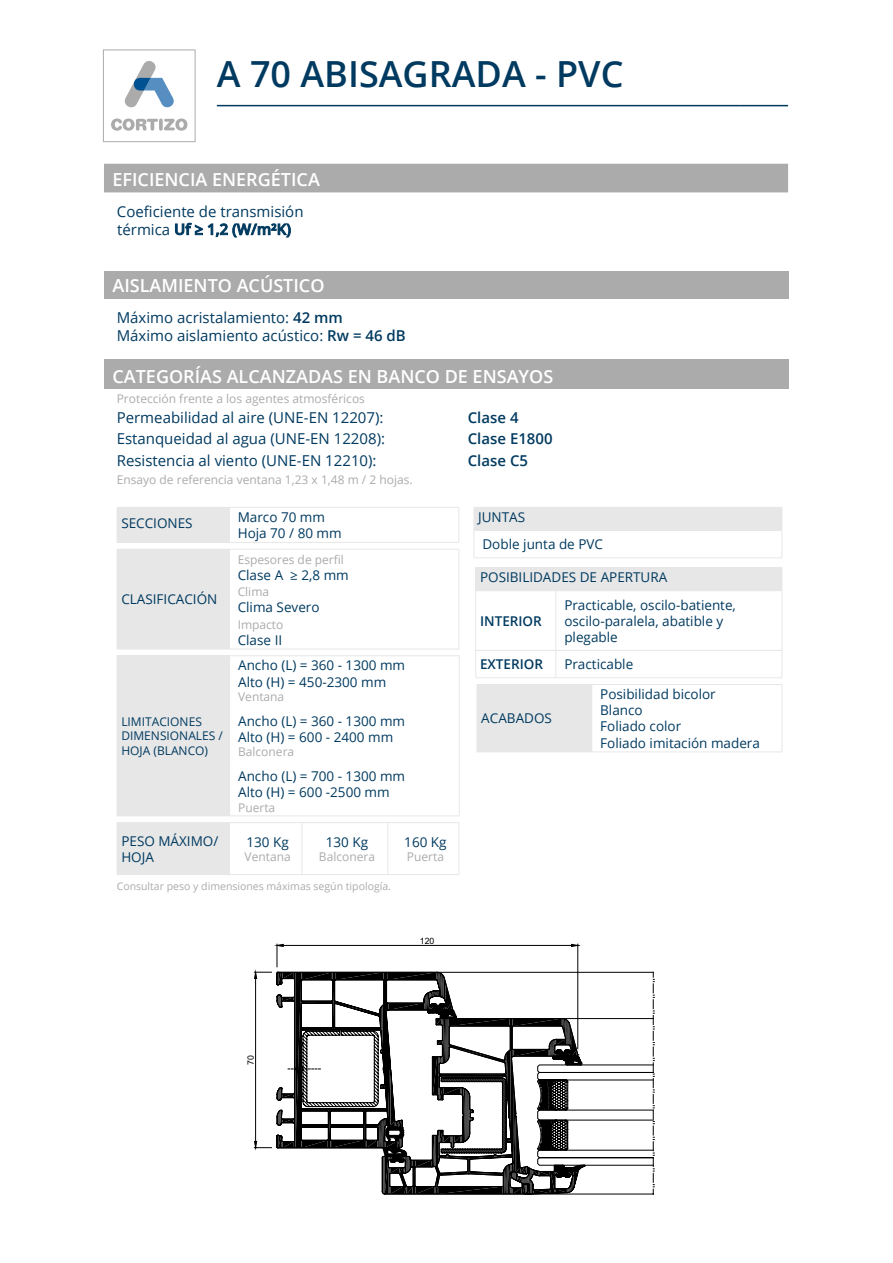
<style>
.page{position:relative;width:893px;height:1263px;background:#fff}
.page>*{position:absolute;margin:0;border:0;box-sizing:border-box;transform-origin:0 0}
.t1{font:600 36px "Open Sans";color:#003a60}
.t2{font:600 18px "Open Sans";color:#fff}
.t3{font:15px/18px "Open Sans";color:#003a60}
.t4{font:600 15px "Open Sans";color:#003a60}
.t5{font:13.5px/16.2px "Open Sans";color:#003a60}
.t6{font:600 13.5px "Open Sans";color:#003a60}
.t7{font:12px "Open Sans";color:#acabab}
.t8{font:12px/14.4px "Open Sans";color:#003a60}
.t9{font:10.5px "Open Sans";color:#acabab}
.t10{font:8.7px "Arial";color:#000}
.s1{font-weight:600}
</style>
<div class="page">
<svg style="left:103px;top:49px;width:93px;height:93px"></svg>
<div style="left:104px;top:164px;width:684px;height:28px;background:#acabab"></div>
<div style="left:104px;top:271px;width:684px;height:28px;background:#acabab"></div>
<div style="left:104px;top:360px;width:685px;height:29px;background:#acabab"></div>
<div style="left:117px;top:507px;width:112px;height:35px;background:#e7e7e7"></div>
<hr style="left:229px;top:507px;width:230px;height:1px;background:#e7e7e7">
<hr style="left:458px;top:508px;width:1px;height:34px;background:#e7e7e7">
<hr style="left:229px;top:542px;width:230px;height:1px;background:#e7e7e7">
<hr style="left:229px;top:508px;width:1px;height:34px;background:#e7e7e7">
<hr style="left:117px;top:542px;width:112px;height:1px;background:#e7e7e7">
<div style="left:117px;top:549px;width:112px;height:100px;background:#e7e7e7"></div>
<hr style="left:229px;top:549px;width:230px;height:1px;background:#e7e7e7">
<hr style="left:229px;top:549px;width:1px;height:100px;background:#e7e7e7">
<hr style="left:458px;top:549px;width:1px;height:100px;background:#e7e7e7">
<hr style="left:117px;top:649px;width:112px;height:1px;background:#e7e7e7">
<hr style="left:229px;top:649px;width:230px;height:1px;background:#e7e7e7">
<div style="left:117px;top:656px;width:113px;height:160px;background:#e7e7e7"></div>
<hr style="left:117px;top:655px;width:113px;height:1px;background:#e7e7e7">
<hr style="left:230px;top:655px;width:230px;height:1px;background:#e7e7e7">
<hr style="left:459px;top:656px;width:1px;height:159px;background:#e7e7e7">
<hr style="left:230px;top:815px;width:230px;height:1px;background:#e7e7e7">
<div style="left:117px;top:822px;width:112px;height:52px;background:#e7e7e7"></div>
<hr style="left:229px;top:822px;width:73px;height:1px;background:#e7e7e7">
<hr style="left:229px;top:823px;width:1px;height:51px;background:#e7e7e7">
<hr style="left:302px;top:822px;width:86px;height:1px;background:#e7e7e7">
<hr style="left:302px;top:823px;width:1px;height:51px;background:#e7e7e7">
<hr style="left:388px;top:822px;width:71px;height:1px;background:#e7e7e7">
<hr style="left:387px;top:823px;width:1px;height:51px;background:#e7e7e7">
<hr style="left:458px;top:823px;width:1px;height:51px;background:#e7e7e7">
<hr style="left:117px;top:874px;width:112px;height:1px;background:#e7e7e7">
<hr style="left:229px;top:874px;width:73px;height:1px;background:#e7e7e7">
<hr style="left:302px;top:874px;width:86px;height:1px;background:#e7e7e7">
<hr style="left:388px;top:874px;width:71px;height:1px;background:#e7e7e7">
<div style="left:474px;top:507px;width:308px;height:23px;background:#e7e7e7"></div>
<hr style="left:474px;top:530px;width:308px;height:1px;background:#e7e7e7">
<svg style="left:474px;top:531px;width:1px;height:26px"></svg>
<svg style="left:782px;top:508px;width:1px;height:49px"></svg>
<hr style="left:474px;top:557px;width:308px;height:1px;background:#e7e7e7">
<div style="left:476px;top:568px;width:306px;height:23px;background:#e7e7e7"></div>
<hr style="left:475px;top:567px;width:81px;height:1px;background:#e7e7e7">
<svg style="left:475px;top:568px;width:1px;height:22px"></svg>
<hr style="left:556px;top:567px;width:226px;height:1px;background:#e7e7e7">
<svg style="left:782px;top:568px;width:1px;height:22px"></svg>
<hr style="left:475px;top:590px;width:81px;height:1px;background:#e7e7e7">
<hr style="left:475px;top:591px;width:1px;height:59px;background:#e7e7e7">
<hr style="left:555px;top:591px;width:1px;height:59px;background:#e7e7e7">
<hr style="left:782px;top:591px;width:1px;height:59px;background:#e7e7e7">
<hr style="left:475px;top:650px;width:81px;height:1px;background:#e7e7e7">
<svg style="left:475px;top:651px;width:1px;height:26px"></svg>
<hr style="left:556px;top:650px;width:226px;height:1px;background:#e7e7e7">
<svg style="left:555px;top:651px;width:1px;height:26px"></svg>
<svg style="left:782px;top:651px;width:1px;height:26px"></svg>
<hr style="left:475px;top:677px;width:81px;height:1px;background:#e7e7e7">
<hr style="left:556px;top:677px;width:226px;height:1px;background:#e7e7e7">
<div style="left:477px;top:684px;width:115px;height:68px;background:#e7e7e7"></div>
<hr style="left:592px;top:684px;width:190px;height:1px;background:#e7e7e7">
<hr style="left:782px;top:685px;width:1px;height:66px;background:#e7e7e7">
<hr style="left:592px;top:751px;width:190px;height:1px;background:#e7e7e7">
<hr style="left:217px;top:105px;width:523px;height:1px;background:#003a60">
<hr style="left:740px;top:105px;width:48px;height:1px;background:#003a60">
<svg style="left:255px;top:944px;width:398px;height:250px"></svg>
<h1 class="t1" style="left:217px;top:50px;width:408px">A 70 ABISAGRADA - PVC</h1>
<h2 class="t2" style="left:112px;top:167px;width:209px">EFICIENCIA ENERGÉTICA</h2>
<p class="t3" style="left:117px;top:202px;width:188px">Coeficiente de transmisión térmica <span class="s1">Uf ≥ 1,2 (W/m²K)</span></p>
<h2 class="t2" style="left:112px;top:273px;width:214px">AISLAMIENTO ACÚSTICO</h2>
<p class="t3" style="left:117px;top:308px;width:291px">Máximo acristalamiento: <span class="s1">42 mm<br></span>Máximo aislamiento acústico: <span class="s1">Rw = 46 dB</span></p>
<h2 class="t2" style="left:112px;top:364px;width:442px">CATEGORÍAS ALCANZADAS EN BANCO DE ENSAYOS</h2>
<p class="t7" style="left:117px;top:390px;width:250px">Protección frente a los agentes atmosféricos</p>
<p class="t3" style="left:117px;top:408px;width:268px">Permeabilidad al aire (UNE-EN 12207):</p>
<p class="t4" style="left:468px;top:407px;width:52px">Clase 4</p>
<p class="t3" style="left:117px;top:430px;width:270px">Estanqueidad al agua (UNE-EN 12208):</p>
<p class="t4" style="left:468px;top:429px;width:86px">Clase E1800</p>
<p class="t3" style="left:117px;top:451px;width:261px">Resistencia al viento (UNE-EN 12210):</p>
<p class="t4" style="left:468px;top:450px;width:62px">Clase C5</p>
<p class="t7" style="left:117px;top:471px;width:297px">Ensayo de referencia ventana 1,23 x 1,48 m / 2 hojas.</p>
<p class="t5" style="left:121px;top:515px;width:73px">SECCIONES</p>
<p class="t5" style="left:238px;top:509px;width:106px">Marco 70 mm<br>Hoja 70 / 80 mm</p>
<p class="t5" style="left:482px;top:503px;width:122px;line-height:27.3px;text-indent:-4px">JUNTAS<br>Doble junta de PVC</p>
<p class="t5" style="left:480px;top:569px;width:189px">POSIBILIDADES DE APERTURA</p>
<p class="t6" style="left:480px;top:611px;width:63px">INTERIOR</p>
<p class="t7" style="left:238px;top:551px;width:108px">Espesores de perfil</p>
<p class="t5" style="left:238px;top:567px;width:113px">Clase A ≥ 2,8 mm</p>
<p class="t7" style="left:238px;top:584px;width:33px">Clima</p>
<p class="t5" style="left:238px;top:599px;width:83px">Clima Severo</p>
<p class="t7" style="left:238px;top:616px;width:47px">Impacto</p>
<p class="t5" style="left:238px;top:631px;width:46px">Clase II</p>
<p class="t5" style="left:121px;top:591px;width:98px">CLASIFICACIÓN</p>
<p class="t5" style="left:564px;top:596px;width:173px">Practicable, oscilo-batiente, oscilo-paralela, abatible y plegable</p>
<p class="t8" style="left:121px;top:714px;width:103px">LIMITACIONES<br>DIMENSIONALES /<br>HOJA (BLANCO)</p>
<p class="t5" style="left:238px;top:657px;width:168px">Ancho (L) = 360 - 1300 mm<br>Alto (H) = 450-2300 mm</p>
<p class="t7" style="left:238px;top:688px;width:48px">Ventana</p>
<p class="t5" style="left:238px;top:712px;width:168px">Ancho (L) = 360 - 1300 mm<br>Alto (H) = 600 - 2400 mm</p>
<p class="t7" style="left:238px;top:744px;width:58px">Balconera</p>
<p class="t5" style="left:238px;top:768px;width:168px">Ancho (L) = 700 - 1300 mm<br>Alto (H) = 600 -2500 mm</p>
<p class="t7" style="left:238px;top:799px;width:39px">Puerta</p>
<p class="t5" style="left:121px;top:832px;width:99px">PESO MÁXIMO/<br>HOJA</p>
<p class="t5" style="left:246px;top:833px;width:44px">130 Kg</p>
<p class="t7" style="left:245px;top:848px;width:48px">Ventana</p>
<p class="t5" style="left:326px;top:833px;width:44px">130 Kg</p>
<p class="t7" style="left:319px;top:848px;width:58px">Balconera</p>
<p class="t9" style="left:117px;top:879px;width:276px">Consultar peso y dimensiones máximas según tipología.</p>
<p class="t5" style="left:404px;top:833px;width:44px">160 Kg</p>
<p class="t7" style="left:407px;top:848px;width:39px">Puerta</p>
<p class="t10" style="left:420px;top:935px;width:16px">120</p>
<p class="t6" style="left:480px;top:655px;width:65px">EXTERIOR</p>
<p class="t5" style="left:564px;top:656px;width:70px">Practicable</p>
<p class="t5" style="left:481px;top:710px;width:72px">ACABADOS</p>
<p class="t5" style="left:600px;top:686px;width:161px">Posibilidad bicolor<br>Blanco<br>Foliado color<br>Foliado imitación madera</p>
<p class="t10" style="left:245px;top:1065px;width:11px;rotate:-90deg">70</p>
</div>
